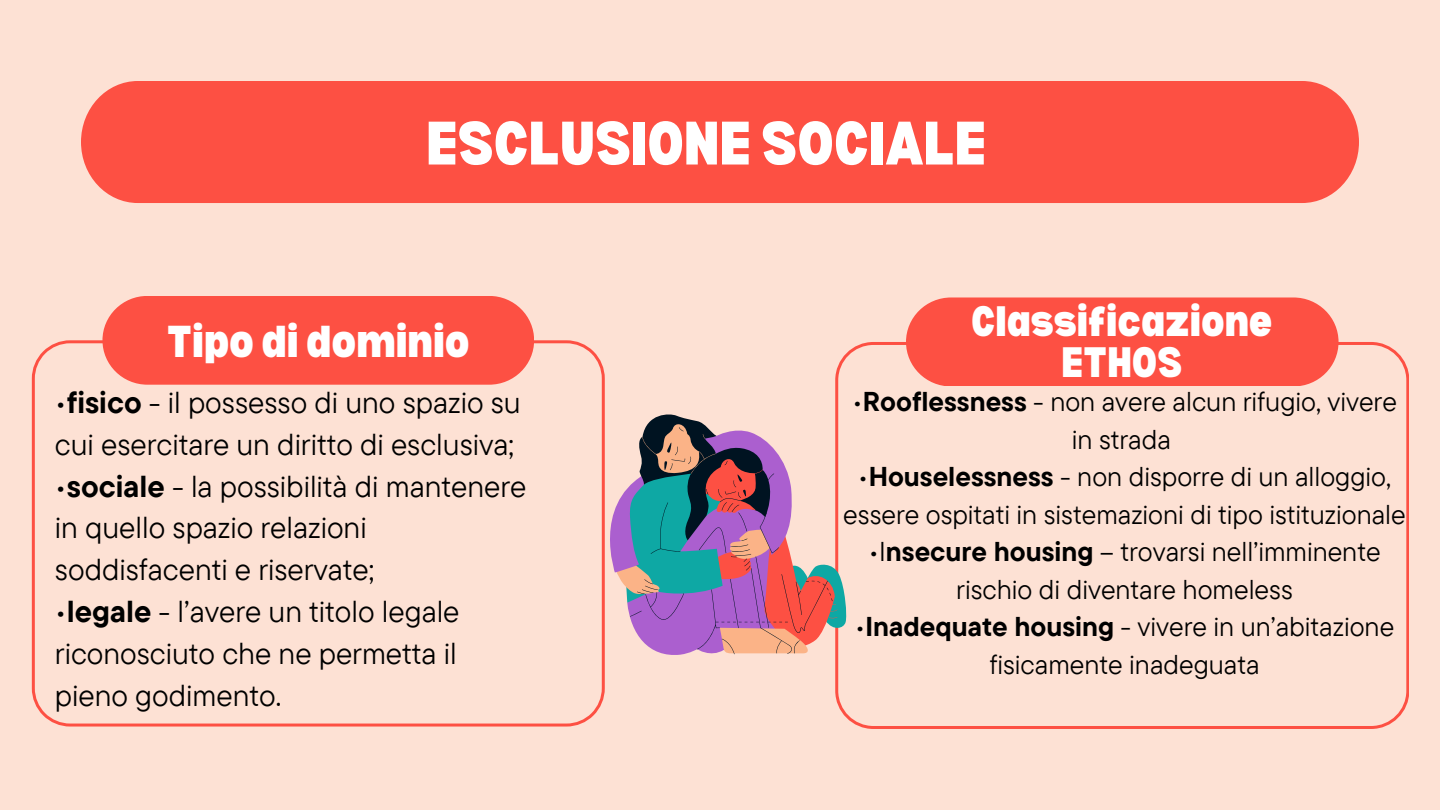
<style>
.page{position:relative;width:1440px;height:810px;background:#fde1d4}
.page>*{position:absolute;margin:0;border:0;box-sizing:border-box;transform-origin:0 0}
.t1{font:900 semi-condensed 60px "Bernoru";color:#fff}
.t2{font:900 semi-condensed 43.8px "Bernoru";color:#fff}
.t3{font:900 semi-condensed 41.6px/41.1px "Bernoru";color:#fff;text-align:center}
.t4{font:30.2px/41.8px "TT Commons Pro";color:#000}
.t5{font:27.2px/37.5px "TT Commons Pro";color:#000;text-align:center}
.s1{font-weight:700}
</style>
<div class="page">
<svg style="left:32px;top:340px;width:573px;height:387px"></svg>
<svg style="left:835px;top:342px;width:574px;height:387px"></svg>
<div style="left:81px;top:81px;width:1278px;height:122px;background:#fd5043;border-radius:59px"></div>
<div style="left:102px;top:296px;width:432px;height:89px;background:#fd5043"></div>
<div style="left:906px;top:297px;width:433px;height:89px;background:#fd5043"></div>
<svg style="left:593px;top:413px;width:254px;height:245px"></svg>
<p class="t1" style="left:426px;top:109px;width:561px">ESCLUSIONE SOCIALE</p>
<p class="t2" style="left:167px;top:316px;width:305px">Tipo di dominio</p>
<h1 class="t4" style="left:55px;top:381px;width:467px">•<span class="s1">fisico</span> - il possesso di uno spazio su cui esercitare un diritto di esclusiva;</h1>
<h1 class="t4" style="left:55px;top:464px;width:473px">•<span class="s1">sociale</span> - la possibilità di mantenere in quello spazio relazioni soddisfacenti e riservate;</h1>
<h1 class="t4" style="left:55px;top:590px;width:406px;text-align:justify">•<span class="s1">legale</span> - l’avere un titolo legale riconosciuto che ne permetta il pieno godimento.</h1>
<h3 class="t3" style="left:971px;top:299px;width:303px">Classificazione<br>ETHOS</h3>
<h2 class="t5" style="left:852px;top:383px;width:546px">•<span class="s1">Rooflessness</span> - non avere alcun rifugio, vivere in strada</h2>
<h2 class="t5" style="left:843px;top:458px;width:564px">•<span class="s1">Houselessness</span> - non disporre di un alloggio, essere ospitati in sistemazioni di tipo istituzionale</h2>
<p class="t5" style="left:868px;top:533px;width:514px">•I<span class="s1">nsecure housing</span> – trovarsi nell’imminente rischio di diventare homeless</p>
<p class="t5" style="left:855px;top:608px;width:541px">•<span class="s1">Inadequate housing</span> - vivere in un’abitazione fisicamente inadeguata</p>
</div>
